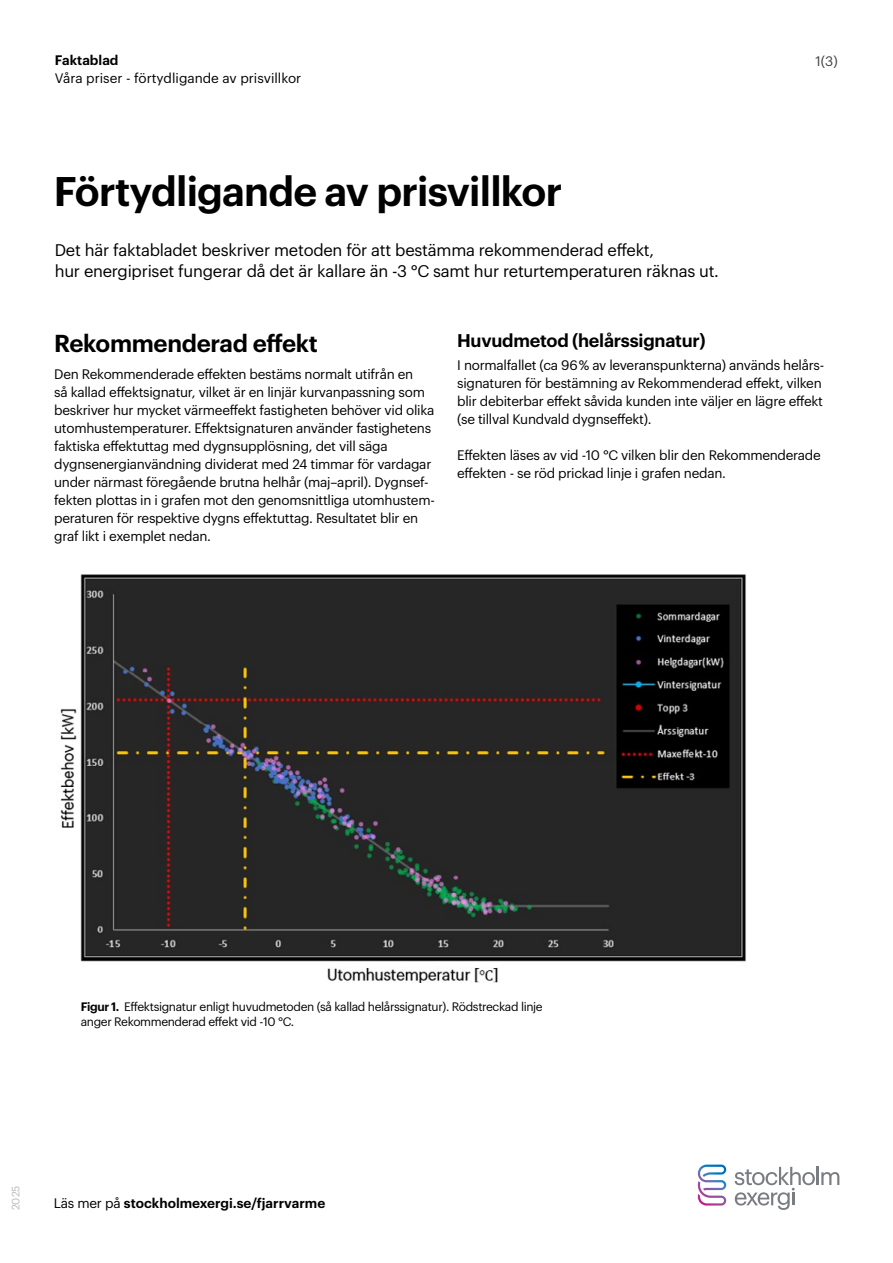
<style>
.page{position:relative;width:893px;height:1263px;background:#fff}
.page>*{position:absolute;margin:0;border:0;box-sizing:border-box;transform-origin:0 0}
.t1{font:600 40.5px "Graphik";letter-spacing:-.02em;color:#000}
.t2{font:600 24px "Graphik";letter-spacing:-.015em;color:#000}
.t3{font:600 18px "Graphik";letter-spacing:-.015em;color:#000}
.t4{font:16.5px/21px "Graphik";letter-spacing:-.015em;color:#000}
.t5{font:13.5px/18px "Graphik";letter-spacing:-.02em;color:#000}
.t6{font:600 13.5px "Graphik";color:#000}
.t7{font:13.5px "Graphik";color:#000}
.t8{font:13.5px "Graphik";color:#414042}
.t9{font:12px/15px "Graphik";letter-spacing:-.03em;color:#000}
.t10{font:10.5px "Graphik";color:#b7b8ba}
.s1{font-weight:600}
.s2{font-weight:400}
</style>
<div class="page">
<svg style="left:735px;top:1167px;width:104px;height:43px"></svg>
<svg style="left:698px;top:1164px;width:28px;height:41px"></svg>
<img style="left:60px;top:574px;width:686px;height:409px">
<p class="t6" style="left:55px;top:50px;width:65px">Faktablad</p>
<p class="t7" style="left:55px;top:68px;width:248px">Våra priser - förtydligande av prisvillkor</p>
<h1 class="t1" style="left:54px;top:161px;width:510px">Förtydligande av prisvillkor</h1>
<p class="t4" style="left:55px;top:238px;width:666px">Det här faktabladet beskriver metoden för att bestämma rekommenderad effekt,<br>hur energipriset fungerar då det är kallare än -3 °C samt hur returtemperaturen räknas ut.</p>
<p class="t8" style="left:815px;top:51px;width:24px">1(3)</p>
<h2 class="t2" style="left:54px;top:325px;width:265px">Rekommenderad effekt</h2>
<p class="t5" style="left:54px;top:364px;width:382px">Den Rekommenderade effekten bestäms normalt utifrån en<br>så kallad effektsignatur, vilket är en linjär kurvanpassning som beskriver hur mycket värmeeffekt fastigheten behöver vid olika utomhustemperaturer. Effektsignaturen använder fastighetens faktiska effektuttag med dygnsupplösning, det vill säga dygnsenergianvändning dividerat med 24 timmar för vardagar under närmast föregående brutna helhår (maj–april). Dygnsef&shy;fekten plottas in i grafen mot den genomsnittliga utomhustem&shy;peraturen för respektive dygns effektuttag. Resultatet blir en graf likt i exemplet nedan.</p>
<h3 class="t3" style="left:457px;top:327px;width:250px">Huvudmetod (helårssignatur)</h3>
<p class="t5" style="left:457px;top:355px;width:368px">I normalfallet (ca 96 % av leveranspunkterna) används helårs&shy;signaturen för bestämning av Rekommenderad effekt, vilken blir debiterbar effekt såvida kunden inte väljer en lägre effekt (se tillval Kundvald dygnseffekt).</p>
<p class="t5" style="left:457px;top:445px;width:365px">Effekten läses av vid -10 °C vilken blir den Rekommenderade effekten - se röd prickad linje i grafen nedan.</p>
<p class="t9" style="left:81px;top:998px;width:463px"><span class="s1">Figur 1.</span> Effektsignatur enligt huvudmetoden (så kallad helårssignatur). Rödstreckad linje anger Rekommenderad effekt vid -10 °C.</p>
<p class="t10" style="left:8px;top:1210px;width:26px;rotate:-90deg">2025</p>
<p class="t6" style="left:54px;top:1193px;width:273px"><span class="s2">Läs mer på</span> stockholmexergi.se/fjarrvarme</p>
</div>
